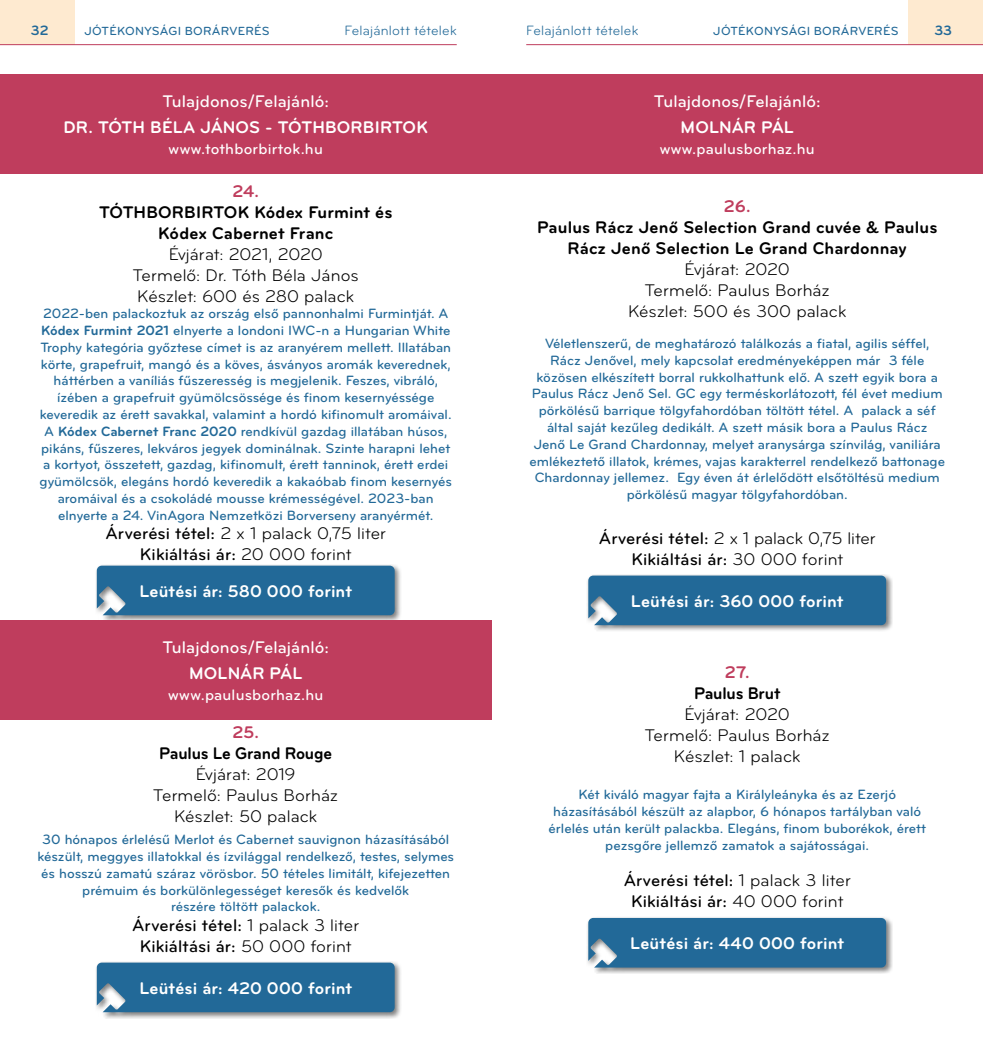
<style>
.page{position:relative;width:983px;height:1042px;background:#fff}
.page>*{position:absolute;margin:0;border:0;box-sizing:border-box;transform-origin:0 0}
.t1{font:17.5px/21px "Bryant";color:#000;text-align:center}
.t2{font:700 17.5px "Bryant";letter-spacing:.005em;color:#fff}
.t3{font:700 17.5px/21px "Bryant";letter-spacing:.005em;color:#000;text-align:center}
.t4{font:500 17.5px/21px "Bryant";letter-spacing:.005em;color:#000;text-align:center}
.t5{font:500 17.5px "Bryant";letter-spacing:.005em;color:#fff}
.t6{font:700 17.5px "Bryant";letter-spacing:.005em;color:#000;scale:.96 1}
.t7{font:700 17.5px "Bryant";letter-spacing:-.005em;color:#bf3d5d}
.t8{font:700 17.5px "Bryant";letter-spacing:-.015em;color:#000;scale:.96 1}
.t9{font:500 15.75px "Bryant";letter-spacing:.01em;color:#fff}
.t10{font:500 14px/16.8px "Bryant";color:#226998;text-align:center}
.t11{font:14px "Bryant";letter-spacing:.015em;color:#226998}
.t12{font:700 14px "Bryant";color:#226998}
.t13{font:500 12.25px "Bryant";letter-spacing:.02em;color:#226998}
.s1{font-weight:700}
.s2{font-weight:500}
.s3{font-weight:400}
</style>
<div class="page">
<div style="left:95px;top:564px;width:306px;height:57px;background:#000;opacity:.5"></div>
<div style="left:97px;top:566px;width:297px;height:49px;background:#226998"></div>
<div style="left:95px;top:960px;width:306px;height:58px;background:#000;opacity:.5"></div>
<div style="left:97px;top:962px;width:297px;height:50px;background:#226998"></div>
<div style="left:586px;top:916px;width:306px;height:58px;background:#000;opacity:.5"></div>
<div style="left:588px;top:918px;width:297px;height:49px;background:#226998"></div>
<div style="left:586px;top:574px;width:306px;height:57px;background:#000;opacity:.5"></div>
<div style="left:588px;top:575px;width:297px;height:50px;background:#226998"></div>
<div style="left:908px;top:0;width:74px;height:45px;background:#feead0"></div>
<div style="left:0;top:0;width:74px;height:45px;background:#feead0"></div>
<hr style="left:0;top:44px;width:456px;height:1px;background:#bf3d5d">
<hr style="left:526px;top:44px;width:456px;height:1px;background:#bf3d5d">
<div style="left:491px;top:74px;width:491px;height:100px;background:#bf3d5d"></div>
<div style="left:0;top:620px;width:491px;height:99px;background:#bf3d5d"></div>
<div style="left:0;top:74px;width:491px;height:100px;background:#bf3d5d"></div>
<p class="t12" style="left:31px;top:21px;width:19px">32</p>
<p class="t13" style="left:84px;top:23px;width:187px">JÓTÉKONYSÁGI BORÁRVERÉS</p>
<p class="t11" style="left:344px;top:22px;width:114px">Felajánlott tételek</p>
<p class="t11" style="left:526px;top:22px;width:114px">Felajánlott tételek</p>
<p class="t13" style="left:713px;top:23px;width:187px">JÓTÉKONYSÁGI BORÁRVERÉS</p>
<p class="t12" style="left:934px;top:21px;width:19px">33</p>
<p class="t5" style="left:162px;top:91px;width:168px">Tulajdonos/Felajánló:</p>
<p class="t2" style="left:63px;top:116px;width:366px">DR. TÓTH BÉLA JÁNOS - TÓTHBORBIRTOK</p>
<p class="t9" style="left:168px;top:139px;width:156px">www.tothborbirtok.hu</p>
<p class="t7" style="left:232px;top:180px;width:28px">24.</p>
<p class="t3" style="left:99px;top:201px;width:295px">TÓTHBORBIRTOK Kódex Furmint és<br>Kódex Cabernet Franc</p>
<p class="t1" style="left:133px;top:244px;width:227px">Évjárat: 2021, 2020<br>Termelő: Dr. Tóth Béla János<br>Készlet: 600 és 280 palack</p>
<p class="t10" style="left:40px;top:305px;width:414px">2022-ben palackoztuk az ország első pannonhalmi Furmintját. A <span class="s1">Kódex Furmint 2021</span> elnyerte a londoni IWC-n a Hungarian White Trophy kategória győztese címet is az aranyérem mellett. Illatában körte, grapefruit, mangó és a köves, ásványos aromák keverednek, háttérben a vaníliás fűszeresség is megjelenik. Feszes, vibráló, ízében a grapefruit gyümölcsössége és finom kesernyéssége keveredik az érett savakkal, valamint a hordó kifinomult aromáival.<br>A <span class="s1">Kódex Cabernet Franc 2020</span> rendkívül gazdag illatában húsos, pikáns, fűszeres, lekváros jegyek dominálnak. Szinte harapni lehet a kortyot, összetett, gazdag, kifinomult, érett tanninok, érett erdei gyümölcsök, elegáns hordó keveredik a kakaóbab finom kesernyés aromáival és a csokoládé mousse krémességével. 2023-ban elnyerte a 24. VinAgora Nemzetközi Borverseny aranyérmét.</p>
<p class="t1" style="left:105px;top:523px;width:282px"><span class="s2">Árverési tétel:</span> 2 x 1 palack 0,75 liter<br><span class="s2">Kikiáltási ár:</span> 20 000 forint</p>
<p class="t2" style="left:139px;top:580px;width:214px">Leütési ár: 580 000 forint</p>
<p class="t5" style="left:162px;top:636px;width:168px">Tulajdonos/Felajánló:</p>
<p class="t2" style="left:189px;top:662px;width:115px">MOLNÁR PÁL</p>
<p class="t9" style="left:168px;top:685px;width:157px">www.paulusborhaz.hu</p>
<p class="t7" style="left:232px;top:721px;width:28px">25.</p>
<p class="t6" style="left:159px;top:742px;width:182px">Paulus Le Grand Rouge</p>
<p class="t1" style="left:153px;top:763px;width:186px">Évjárat: 2019<br>Termelő: Paulus Borház<br>Készlet: 50 palack</p>
<p class="t10" style="left:37px;top:831px;width:418px">30 hónapos érlelésű Merlot és Cabernet sauvignon házasításából készült, meggyes illatokkal és ízvilággal rendelkező, testes, selymes és hosszú zamatú száraz vörösbor. 50 tételes limitált, kifejezetten prémuim és borkülönlegességet keresők és kedvelők<br>részére töltött palackok.</p>
<p class="t4" style="left:132px;top:915px;width:228px">Árverési tétel: <span class="s3">1 palack 3 liter<br></span>Kikiáltási ár: <span class="s3">50 000 forint</span></p>
<p class="t2" style="left:139px;top:977px;width:214px">Leütési ár: 420 000 forint</p>
<p class="t5" style="left:653px;top:91px;width:168px">Tulajdonos/Felajánló:</p>
<p class="t2" style="left:680px;top:116px;width:115px">MOLNÁR PÁL</p>
<p class="t9" style="left:659px;top:139px;width:157px">www.paulusborhaz.hu</p>
<p class="t7" style="left:723px;top:195px;width:28px">26.</p>
<p class="t3" style="left:537px;top:216px;width:401px">Paulus Rácz Jenő Selection Grand cuvée &amp; Paulus<br>Rácz Jenő Selection Le Grand Chardonnay</p>
<p class="t1" style="left:628px;top:258px;width:220px">Évjárat: 2020<br>Termelő: Paulus Borház<br>Készlet: 500 és 300 palack</p>
<p class="t10" style="left:529px;top:335px;width:417px">Véletlenszerű, de meghatározó találkozás a fiatal, agilis séffel, Rácz Jenővel, mely kapcsolat eredményeképpen már 3 féle közösen elkészített borral rukkolhattunk elő. A szett egyik bora a Paulus Rácz Jenő Sel. GC egy terméskorlátozott, fél évet medium pörkölésű barrique tölgyfahordóban töltött tétel. A palack a séf által saját kezűleg dedikált. A szett másik bora a Paulus Rácz<br>Jenő Le Grand Chardonnay, melyet aranysárga színvilág, vaniliára emlékeztető illatok, krémes, vajas karakterrel rendelkező battonage Chardonnay jellemez. Egy éven át érlelődött elsőtöltésü medium pörkölésű magyar tölgyfahordóban.</p>
<p class="t1" style="left:598px;top:528px;width:278px"><span class="s2">Árverési tétel:</span> 2 x 1 palack 0,75 liter<br><span class="s2">Kikiáltási ár:</span> 30 000 forint</p>
<p class="t2" style="left:630px;top:590px;width:214px">Leütési ár: 360 000 forint</p>
<p class="t7" style="left:724px;top:661px;width:26px">27.</p>
<p class="t8" style="left:694px;top:682px;width:91px">Paulus Brut</p>
<p class="t1" style="left:644px;top:704px;width:186px">Évjárat: 2020<br>Termelő: Paulus Borház<br>Készlet: 1 palack</p>
<p class="t10" style="left:548px;top:786px;width:378px">Két kiváló magyar fajta a Királyleányka és az Ezerjó házasításából készült az alapbor, 6 hónapos tartályban való érlelés után került palackba. Elegáns, finom buborékok, érett pezsgőre jellemző zamatok a sajátosságai.</p>
<p class="t4" style="left:623px;top:870px;width:228px">Árverési tétel: <span class="s3">1 palack 3 liter<br></span>Kikiáltási ár: <span class="s3">40 000 forint</span></p>
<p class="t2" style="left:630px;top:932px;width:215px">Leütési ár: 440 000 forint</p>
</div>
